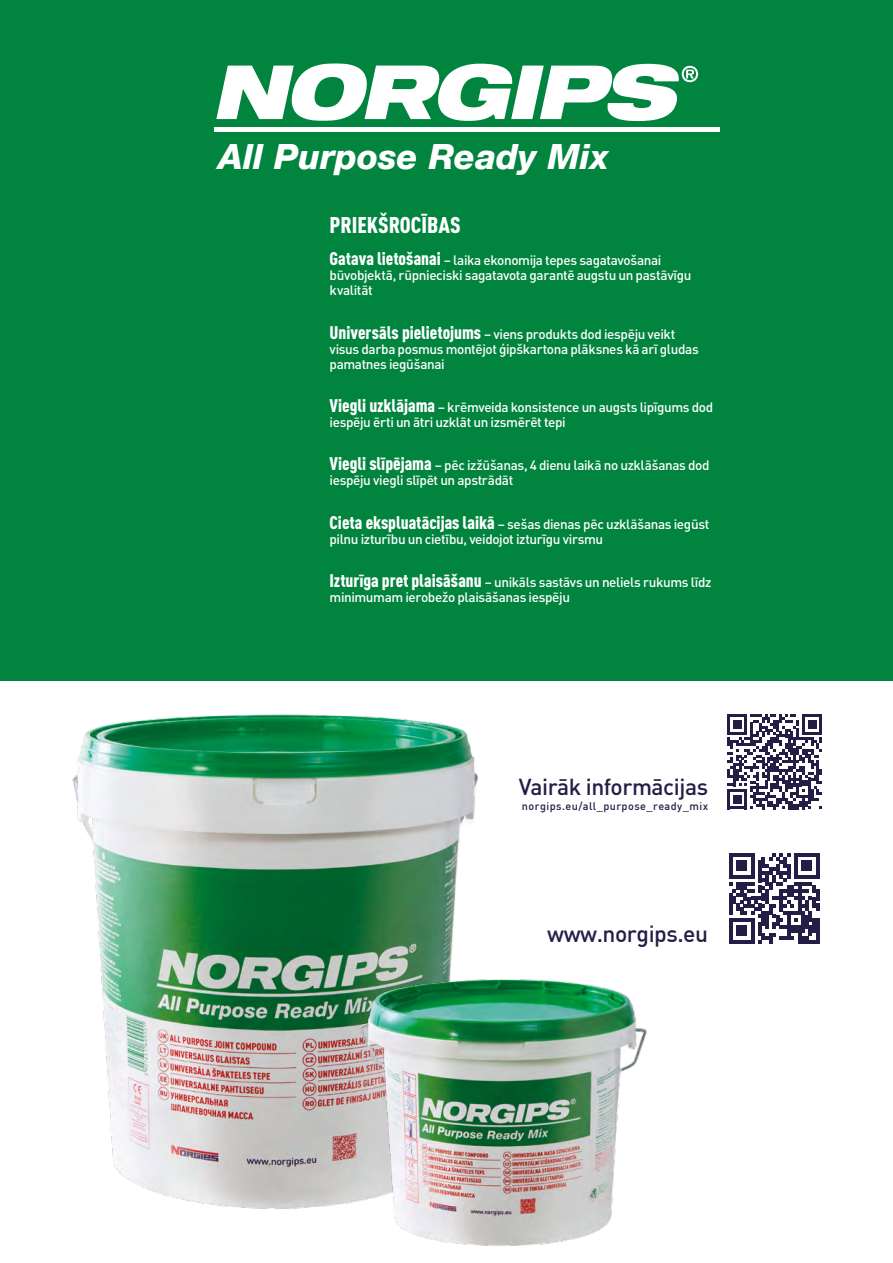
<style>
.page{position:relative;width:893px;height:1263px;background:#fff}
.page>*{position:absolute;margin:0;border:0;box-sizing:border-box;transform-origin:0 0}
.t1{font:34.8px "Helvetica Neue Heavy Italic PL";color:#fff}
.t2{font:500 22.8px "DIN Pro";letter-spacing:-.02em;color:#231e46}
.t3{font:500 22.8px "DINKSCE";letter-spacing:-.02em;color:#231e46}
.t4{font:900 condensed 22.5px "DIN Pro";color:#fff}
.t5{font:500 13.5px/15px "DIN Pro";letter-spacing:-.025em;color:#fff}
.t6{font:500 10.8px "DINKSCE";letter-spacing:.04em;color:#231e46}
.s1{font-weight:900;font-stretch:condensed;font-size:18px}
</style>
<div class="page">
<div style="left:0;top:0;width:893px;height:680px;background:#00843e"></div>
<div style="left:214px;top:127px;width:506px;height:5px;background:#fff"></div>
<svg style="left:216px;top:63px;width:482px;height:58px"></svg>
<img style="left:15px;top:680px;width:492px;height:529px">
<img style="left:353px;top:959px;width:294px;height:287px">
<svg style="left:729px;top:853px;width:90px;height:90px"></svg>
<svg style="left:727px;top:714px;width:95px;height:95px"></svg>
<h1 class="t1" style="left:218px;top:136px;width:392px">All Purpose Ready Mix</h1>
<h3 class="t4" style="left:330px;top:207px;width:133px">PRIEKŠROCĪBAS</h3>
<p class="t5" style="left:330px;top:251px;width:363px"><span class="s1">Gatava lietošanai</span> – laika ekonomija tepes sagatavošanai būvobjektā, rūpnieciski sagatavota garantē augstu un pastāvīgu kvalitāt</p>
<p class="t5" style="left:330px;top:325px;width:371px"><span class="s1">Universāls pielietojums</span> – viens produkts dod iespēju veikt visus darba posmus montējot ģipškartona plāksnes kā arī gludas pamatnes iegūšanai</p>
<p class="t5" style="left:330px;top:398px;width:385px"><span class="s1">Viegli uzklājama</span> – krēmveida konsistence un augsts lipīgums dod iespēju ērti un ātri uzklāt un izsmērēt tepi</p>
<p class="t5" style="left:330px;top:456px;width:382px"><span class="s1">Viegli slīpējama</span> – pēc izžūšanas, 4 dienu laikā no uzklāšanas dod iespēju viegli slīpēt un apstrādāt</p>
<p class="t5" style="left:330px;top:515px;width:381px"><span class="s1">Cieta ekspluatācijas laikā</span> – sešas dienas pēc uzklāšanas iegūst pilnu izturību un cietību, veidojot izturīgu virsmu</p>
<p class="t5" style="left:330px;top:573px;width:383px"><span class="s1">Izturīga pret plaisāšanu</span> – unikāls sastāvs un neliels rukums līdz minimumam ierobežo plaisāšanas iespēju</p>
<h2 class="t2" style="left:519px;top:768px;width:191px">Vairāk informācijas</h2>
<p class="t6" style="left:522px;top:799px;width:188px">norgips.eu/all_purpose_ready_mix</p>
<h2 class="t3" style="left:547px;top:919px;width:162px">www.norgips.eu</h2>
</div>
